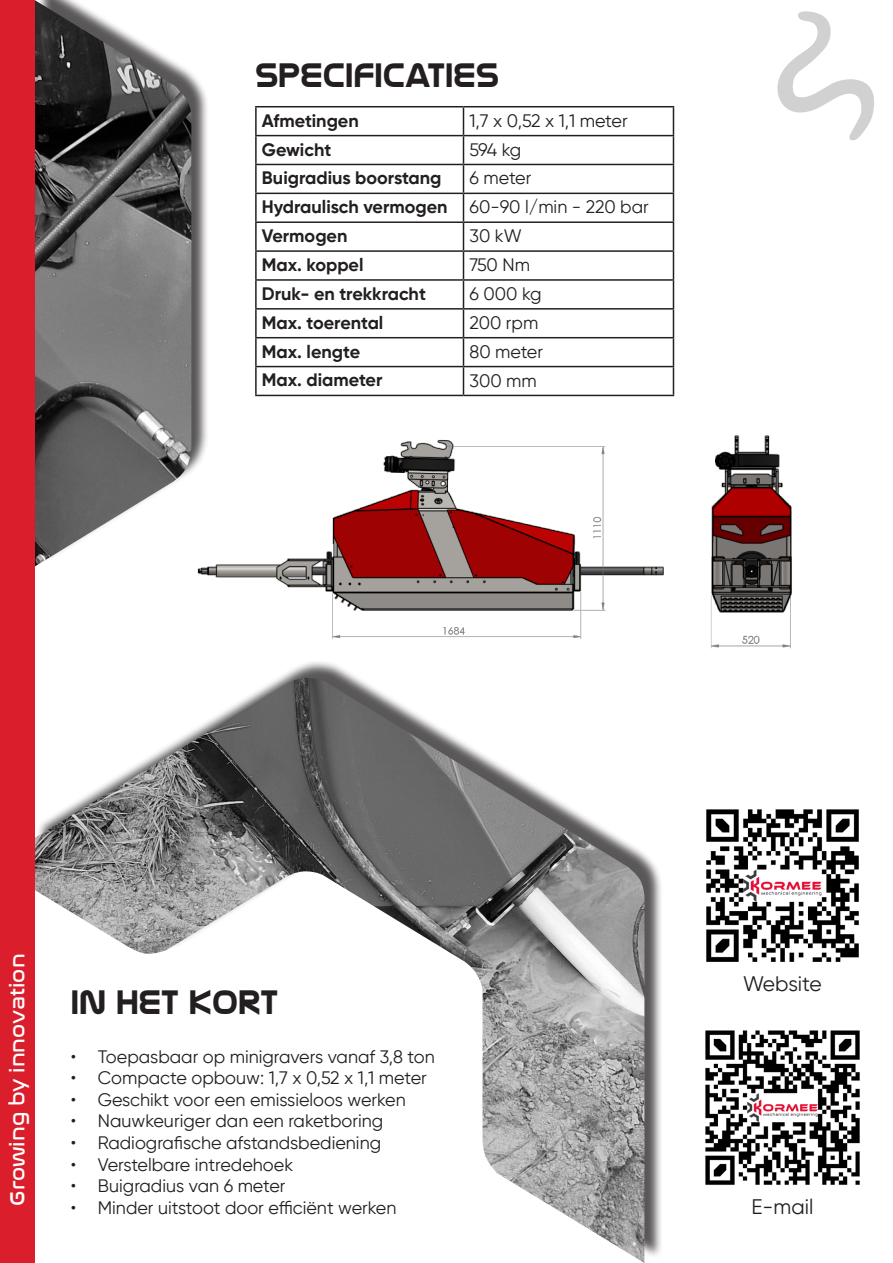
<style>
.page{position:relative;width:893px;height:1263px;background:#fff}
.page>*{position:absolute;margin:0;border:0;box-sizing:border-box;transform-origin:0 0}
.t1{font:700 36px "Nasalization";color:#231f20}
.t2{font:21px "Nasalization Rg";color:#fff}
.t3{font:21px "Gilroy";color:#231f20}
.t4{font:18px "Gilroy";color:#231f20}
.t5{font:700 18px "Gilroy";color:#231f20}
</style>
<div class="page">
<div style="left:36px;top:0;width:627px;height:1259px;background:#231f20;opacity:.75"></div>
<img style="left:34px;top:0;width:610px;height:1263px">
<div style="left:0;top:0;width:34px;height:1263px;background:#db1e2c"></div>
<img style="left:706px;top:809px;width:153px;height:153px">
<img style="left:705px;top:1030px;width:155px;height:155px">
<hr style="left:255px;top:106px;width:208px;height:1px;background:#231f20">
<hr style="left:255px;top:107px;width:2px;height:28px;background:#231f20">
<hr style="left:463px;top:106px;width:211px;height:1px;background:#231f20">
<hr style="left:255px;top:135px;width:208px;height:1px;background:#231f20">
<hr style="left:255px;top:136px;width:2px;height:28px;background:#231f20">
<hr style="left:463px;top:135px;width:211px;height:1px;background:#231f20">
<hr style="left:255px;top:164px;width:208px;height:1px;background:#231f20">
<hr style="left:255px;top:165px;width:2px;height:28px;background:#231f20">
<hr style="left:463px;top:164px;width:211px;height:1px;background:#231f20">
<hr style="left:255px;top:193px;width:208px;height:1px;background:#231f20">
<hr style="left:255px;top:194px;width:2px;height:27px;background:#231f20">
<hr style="left:463px;top:193px;width:211px;height:1px;background:#231f20">
<hr style="left:255px;top:221px;width:208px;height:2px;background:#231f20">
<hr style="left:255px;top:223px;width:2px;height:27px;background:#231f20">
<hr style="left:463px;top:221px;width:211px;height:2px;background:#231f20">
<hr style="left:255px;top:250px;width:208px;height:2px;background:#231f20">
<hr style="left:255px;top:252px;width:2px;height:27px;background:#231f20">
<hr style="left:463px;top:250px;width:211px;height:2px;background:#231f20">
<hr style="left:255px;top:279px;width:208px;height:2px;background:#231f20">
<hr style="left:255px;top:281px;width:2px;height:27px;background:#231f20">
<hr style="left:463px;top:279px;width:211px;height:2px;background:#231f20">
<hr style="left:255px;top:308px;width:208px;height:2px;background:#231f20">
<hr style="left:255px;top:310px;width:2px;height:27px;background:#231f20">
<hr style="left:463px;top:308px;width:211px;height:2px;background:#231f20">
<hr style="left:255px;top:337px;width:208px;height:1px;background:#231f20">
<hr style="left:255px;top:338px;width:2px;height:28px;background:#231f20">
<hr style="left:463px;top:337px;width:211px;height:1px;background:#231f20">
<hr style="left:255px;top:366px;width:208px;height:1px;background:#231f20">
<hr style="left:255px;top:367px;width:2px;height:28px;background:#231f20">
<hr style="left:463px;top:366px;width:211px;height:1px;background:#231f20">
<svg style="left:463px;top:107px;width:1px;height:288px"></svg>
<svg style="left:673px;top:107px;width:1px;height:288px"></svg>
<hr style="left:255px;top:395px;width:208px;height:1px;background:#231f20">
<hr style="left:463px;top:395px;width:211px;height:1px;background:#231f20">
<svg style="left:777px;top:11px;width:97px;height:129px"></svg>
<img style="left:191px;top:434px;width:473px;height:208px">
<img style="left:711px;top:435px;width:81px;height:214px">
<p class="t1" style="left:255px;top:56px;width:246px">SPECIFICATIES</p>
<p class="t5" style="left:262px;top:109px;width:98px">Afmetingen</p>
<p class="t4" style="left:469px;top:109px;width:160px">1,7 x 0,52 x 1,1 meter</p>
<p class="t5" style="left:262px;top:138px;width:71px">Gewicht</p>
<p class="t4" style="left:469px;top:138px;width:53px">594 kg</p>
<p class="t5" style="left:262px;top:167px;width:181px">Buigradius boorstang</p>
<p class="t4" style="left:469px;top:167px;width:63px">6 meter</p>
<p class="t5" style="left:262px;top:196px;width:187px">Hydraulisch vermogen</p>
<p class="t4" style="left:469px;top:196px;width:181px">60-90 l/min - 220 bar</p>
<p class="t5" style="left:262px;top:225px;width:87px">Vermogen</p>
<p class="t4" style="left:469px;top:225px;width:54px">30 kW</p>
<p class="t5" style="left:262px;top:253px;width:103px">Max. koppel</p>
<p class="t4" style="left:469px;top:254px;width:62px">750 Nm</p>
<p class="t5" style="left:262px;top:282px;width:166px">Druk- en trekkracht</p>
<p class="t4" style="left:469px;top:283px;width:74px">6 000 kg</p>
<p class="t5" style="left:262px;top:311px;width:123px">Max. toerental</p>
<p class="t4" style="left:469px;top:311px;width:70px">200 rpm</p>
<p class="t5" style="left:262px;top:340px;width:100px">Max. lengte</p>
<p class="t4" style="left:469px;top:340px;width:75px">80 meter</p>
<p class="t5" style="left:262px;top:369px;width:122px">Max. diameter</p>
<p class="t4" style="left:469px;top:369px;width:69px">300 mm</p>
<p class="t2" style="left:-2px;top:1205px;width:253px;rotate:-90deg">Growing by innovation</p>
<p class="t1" style="left:71px;top:983px;width:209px">IN HET KORT</p>
<p class="t4" style="left:71px;top:1045px;width:365px">• Toepasbaar op minigravers vanaf 3,8 ton</p>
<p class="t4" style="left:71px;top:1067px;width:357px">• Compacte opbouw: 1,7 x 0,52 x 1,1 meter</p>
<p class="t4" style="left:71px;top:1088px;width:336px">• Geschikt voor een emissieloos werken</p>
<p class="t4" style="left:71px;top:1110px;width:314px">• Nauwkeuriger dan een raketboring</p>
<p class="t4" style="left:71px;top:1131px;width:312px">• Radiografische afstandsbediening</p>
<p class="t4" style="left:71px;top:1153px;width:224px">• Verstelbare intredehoek</p>
<p class="t4" style="left:71px;top:1175px;width:216px">• Buigradius van 6 meter</p>
<p class="t4" style="left:71px;top:1196px;width:327px">• Minder uitstoot door efficiënt werken</p>
<p class="t3" style="left:743px;top:971px;width:80px">Website</p>
<p class="t3" style="left:751px;top:1193px;width:63px">E-mail</p>
</div>
